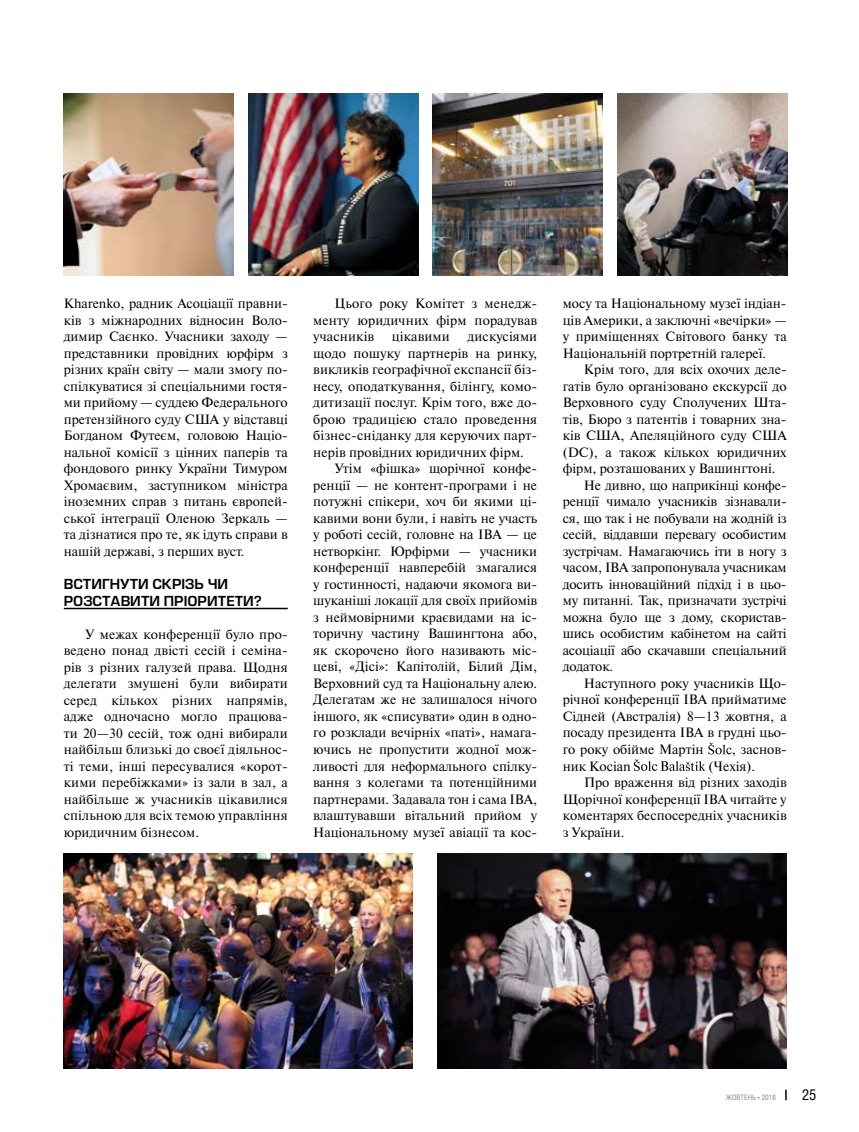
<style>
.page{position:relative;width:859px;height:1132px;background:#fff}
.page>*{position:absolute;margin:0;border:0;box-sizing:border-box;transform-origin:0 0}
.t1{font:15px "Helios Cond";color:#000}
.t2{font:13.5px/16.5px "Newton C";color:#000;text-align:justify}
.t3{font:13.5px/16.5px "Europe Demi Normal";color:#000}
.t4{font:7.5px "Helios Cond";color:#87888a}
</style>
<div class="page">
<svg style="left:785px;top:1089px;width:2px;height:10px"></svg>
<hr style="left:64px;top:607px;width:224px;height:2px;background:#000">
<svg style="left:634px;top:742px;width:98px;height:28px"></svg>
<img style="left:64px;top:853px;width:349px;height:214px">
<img style="left:433px;top:93px;width:170px;height:182px">
<img style="left:248px;top:93px;width:170px;height:182px">
<img style="left:617px;top:93px;width:170px;height:182px">
<img style="left:64px;top:93px;width:170px;height:182px">
<img style="left:438px;top:853px;width:349px;height:214px">
<p class="t2" style="left:64px;top:295px;width:225px">Kharenko, радник Асоціації правни&shy;ків з міжнародних відносин Воло&shy;димир Саєнко. Учасники заходу — представники провідних юрфірм з різних країн світу — мали змогу по&shy;спілкуватися зі спеціальними гостя&shy;ми прийому — суддею Федерального претензійного суду США у відставці Богданом Футеєм, головою Націо&shy;нальної комісії з цінних паперів та фондового ринку України Тимуром Хромаєвим, заступником міністра іноземних справ з питань європей&shy;ської інтеграції Оленою Зеркаль — та дізнатися про те, як ідуть справи в нашій державі, з перших вуст.</p>
<p class="t3" style="left:64px;top:576px;width:98px">Встигнути скрі</p>
<p class="t3" style="left:64px;top:576px;width:200px;text-indent:122px">зь чи розставити прі оритети?</p>
<p class="t2" style="left:64px;top:625px;width:225px;text-indent:21px">У межах конференції було про&shy;ведено понад двісті сесій і семіна&shy;рів з різних галузей права. Щодня делегати змушені були вибирати серед кількох різних напрямів, адже одночасно могло працюва&shy;ти 20—30 сесій, тож одні вибирали найбільш близькі до своєї діяльнос&shy;ті теми, інші пересувалися «корот&shy;кими перебіжками» із зали в зал, а найбільше ж учасників цікавилися спільною для всіх темою управління юридичним бізнесом.</p>
<p class="t2" style="left:313px;top:295px;width:225px;text-indent:21px">Цього року Комітет з менедж&shy;менту юридичних фірм порадував учасників</p>
<p class="t2" style="left:392px;top:328px;width:59px">цікавими</p>
<p class="t2" style="left:467px;top:328px;width:71px">дискусіями</p>
<p class="t2" style="left:313px;top:345px;width:225px">щодо пошуку партнерів на ринку,</p>
<p class="t2" style="left:313px;top:361px;width:225px">викликів географічної експансії біз-</p>
<p class="t2" style="left:313px;top:378px;width:225px">несу, оподаткування, білінгу, комо-</p>
<p class="t2" style="left:313px;top:394px;width:225px">дитизації послуг. Крім того, вже до-</p>
<p class="t2" style="left:313px;top:411px;width:225px">брою традицією стало проведення</p>
<p class="t2" style="left:313px;top:427px;width:225px">бізнес-сніданку для керуючих парт-</p>
<p class="t2" style="left:313px;top:444px;width:212px">нерів провідних юридичних фірм.</p>
<p class="t2" style="left:334px;top:460px;width:204px">Утім «фішка» щорічної конфе-</p>
<p class="t2" style="left:313px;top:477px;width:225px">ренції — не контент-програми і не</p>
<p class="t2" style="left:313px;top:493px;width:225px">потужні спікери, хоч би якими ці-</p>
<p class="t2" style="left:313px;top:510px;width:225px">кавими вони були, і навіть не участь</p>
<p class="t2" style="left:313px;top:526px;width:225px">у роботі сесій, головне на IBA — це</p>
<p class="t2" style="left:313px;top:543px;width:225px">нетворкінг. Юрфірми — учасники</p>
<p class="t2" style="left:313px;top:559px;width:225px">конференції навперебій змагалися</p>
<p class="t2" style="left:313px;top:576px;width:225px">у гостинності, надаючи якомога ви-</p>
<p class="t2" style="left:313px;top:592px;width:225px">шуканіші локації для своїх прийомів</p>
<p class="t2" style="left:313px;top:609px;width:225px">з неймовірними краєвидами на іс-</p>
<p class="t2" style="left:313px;top:625px;width:225px">торичну частину Вашингтона або,</p>
<p class="t2" style="left:313px;top:642px;width:225px">як скорочено його називають міс-</p>
<p class="t2" style="left:313px;top:658px;width:225px">цеві, «Дісі»: Капітолій, Білий Дім,</p>
<p class="t2" style="left:313px;top:675px;width:225px">Верховний суд та Національну алею.</p>
<p class="t2" style="left:313px;top:691px;width:225px">Делегатам же не залишалося нічого</p>
<p class="t2" style="left:313px;top:708px;width:225px">іншого, як «списувати» один в одно-</p>
<p class="t2" style="left:313px;top:724px;width:225px">го розклади вечірніх «паті», намага-</p>
<p class="t2" style="left:313px;top:741px;width:225px">ючись не пропустити жодної мож-</p>
<p class="t2" style="left:313px;top:757px;width:225px">ливості для неформального спілку-</p>
<p class="t2" style="left:313px;top:774px;width:225px">вання з колегами та потенційними</p>
<p class="t2" style="left:313px;top:790px;width:225px">партнерами. Задавала тон і сама IBA,</p>
<p class="t2" style="left:313px;top:807px;width:225px">влаштувавши вітальний прийом у</p>
<p class="t2" style="left:313px;top:823px;width:225px">Національному музеї авіації та кос-</p>
<p class="t2" style="left:563px;top:295px;width:225px">мосу та Національному музеї індіан&shy;ців Америки, а заключні «вечірки» — у приміщеннях Світового банку та Національній портретній галереї.</p>
<p class="t2" style="left:584px;top:361px;width:204px">Крім того, для всіх охочих деле-</p>
<p class="t2" style="left:563px;top:377px;width:225px">гатів було організовано екскурсії до</p>
<p class="t2" style="left:563px;top:394px;width:225px">Верховного суду Сполучених Шта-</p>
<p class="t2" style="left:563px;top:410px;width:225px">тів, Бюро з патентів і товарних зна-</p>
<p class="t2" style="left:563px;top:427px;width:225px">ків США, Апеляційного суду США</p>
<p class="t2" style="left:563px;top:443px;width:225px">(DC), а також кількох юридичних</p>
<p class="t2" style="left:563px;top:460px;width:214px">фірм, розташованих у Вашингтоні.</p>
<p class="t2" style="left:584px;top:476px;width:204px">Не дивно, що наприкінці конфе-</p>
<p class="t2" style="left:563px;top:493px;width:225px">ренції чимало учасників зізнавали-</p>
<p class="t2" style="left:563px;top:509px;width:225px">ся, що так і не побували на жодній із</p>
<p class="t2" style="left:563px;top:526px;width:225px">сесій, віддавши перевагу особистим</p>
<p class="t2" style="left:563px;top:542px;width:225px">зустрічам. Намагаючись іти в ногу з</p>
<p class="t2" style="left:563px;top:559px;width:225px">часом, IBA запропонувала учасникам</p>
<p class="t2" style="left:563px;top:575px;width:225px">досить інноваційний підхід і в цьо-</p>
<p class="t2" style="left:563px;top:592px;width:225px">му питанні. Так, призначати зустрічі</p>
<p class="t2" style="left:563px;top:608px;width:225px">можна було ще з дому, скористав-</p>
<p class="t2" style="left:563px;top:625px;width:225px">шись особистим кабінетом на сайті</p>
<p class="t2" style="left:563px;top:641px;width:225px">асоціації або скачавши спеціальний</p>
<p class="t2" style="left:563px;top:658px;width:52px">додаток.</p>
<p class="t2" style="left:584px;top:674px;width:204px">Наступного року учасників Що-</p>
<p class="t2" style="left:563px;top:691px;width:225px">річної конференції IBA прийматиме</p>
<p class="t2" style="left:563px;top:707px;width:225px">Сідней (Австралія) 8—13 жовтня, а</p>
<p class="t2" style="left:563px;top:724px;width:225px">посаду президента IBA в грудні цьо-</p>
<p class="t2" style="left:563px;top:740px;width:142px">го року обійме Мартін</p>
<p class="t2" style="left:732px;top:741px;width:56px">, заснов-</p>
<p class="t2" style="left:563px;top:757px;width:70px">ник Kocian</p>
<p class="t2" style="left:708px;top:757px;width:48px">(Чехія).</p>
<p class="t2" style="left:584px;top:774px;width:204px">Про враження від різних заходів</p>
<p class="t2" style="left:563px;top:790px;width:225px">Щорічної конференції IBA читайте у</p>
<p class="t2" style="left:563px;top:807px;width:225px">коментарях беспосередніх учасників</p>
<p class="t2" style="left:563px;top:823px;width:63px">з України.</p>
<p class="t4" style="left:726px;top:1092px;width:52px">ЖОВТЕНЬ • 2016</p>
<p class="t1" style="left:802px;top:1085px;width:16px">25</p>
</div>
